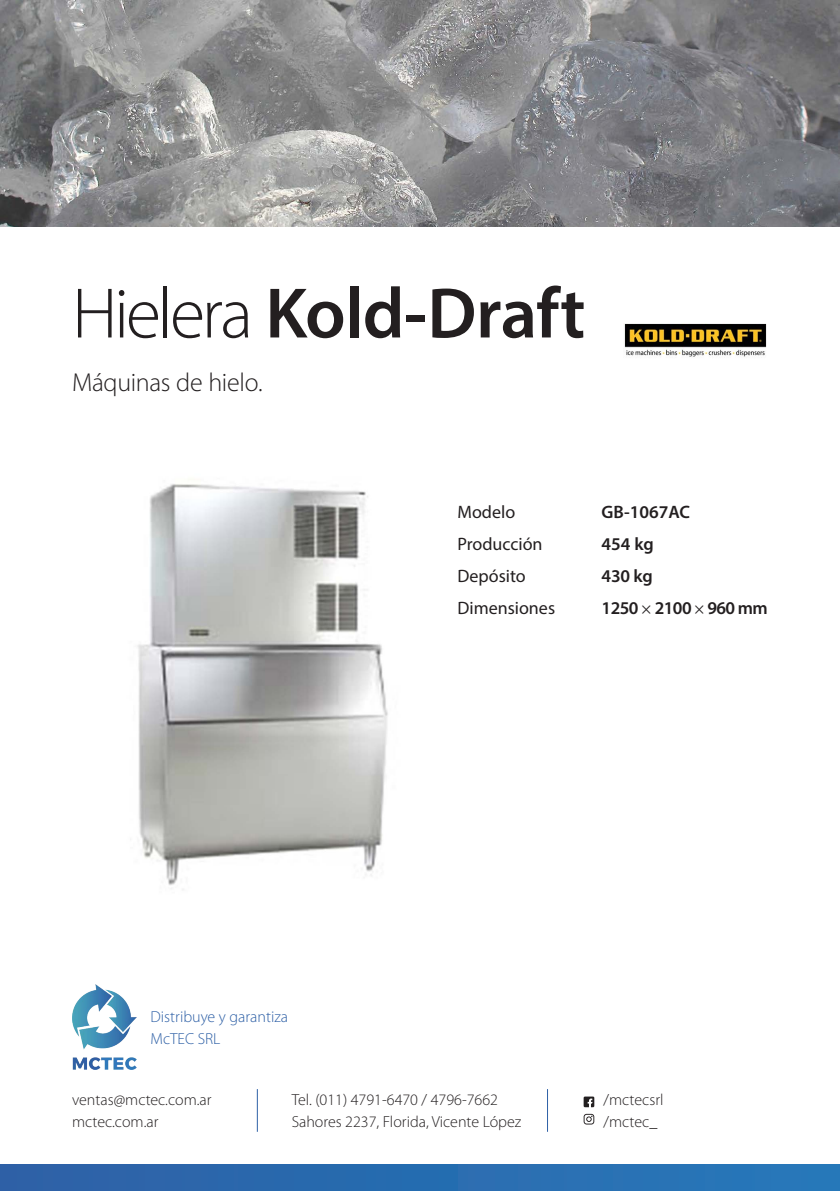
<style>
.page{position:relative;width:840px;height:1191px;background:#fff}
.page>*{position:absolute;margin:0;border:0;box-sizing:border-box;transform-origin:0 0}
.t1{font:600 72px "Myriad Pro";letter-spacing:-.01em;color:#231f20}
.t2{font:300 26px "Myriad Pro";letter-spacing:-.015em;color:#231f20}
.t3{font:18px "Myriad Pro";color:#231f20}
.t4{font:600 18px "Myriad Pro";letter-spacing:-.015em;color:#231f20}
.t5{font:300 16px "Myriad Pro";color:#231f20}
.t6{font:300 16px "Myriad Pro";color:#2e60a6}
.s1{font-weight:300}
.s2{font-family:"Minion Pro";font-weight:400}
</style>
<div class="page">
<div style="left:0;top:1164px;width:839px;height:27px;background:#296cb0"></div>
<img style="left:72px;top:984px;width:64px;height:85px">
<hr style="left:257px;top:1089px;width:1px;height:42px;background:#2e60a6">
<hr style="left:547px;top:1089px;width:1px;height:42px;background:#2e60a6">
<svg style="left:583px;top:1096px;width:11px;height:11px"></svg>
<svg style="left:583px;top:1113px;width:11px;height:11px"></svg>
<img style="left:0;top:0;width:839px;height:227px">
<img style="left:624px;top:323px;width:143px;height:34px">
<img style="left:137px;top:479px;width:251px;height:411px">
<p class="t1" style="left:72px;top:267px;width:514px"><span class="s1">Hielera</span> Kold-Draft</p>
<p class="t2" style="left:72px;top:367px;width:192px">Máquinas de hielo.</p>
<p class="t6" style="left:150px;top:1006px;width:139px">Distribuye y garantiza</p>
<p class="t6" style="left:150px;top:1028px;width:71px">McTEC SRL</p>
<p class="t3" style="left:457px;top:501px;width:59px">Modelo</p>
<p class="t4" style="left:601px;top:501px;width:90px">GB-1067AC</p>
<p class="t3" style="left:457px;top:533px;width:87px">Producción</p>
<p class="t4" style="left:601px;top:533px;width:54px">454 kg</p>
<p class="t3" style="left:457px;top:565px;width:70px">Depósito</p>
<p class="t4" style="left:601px;top:565px;width:53px">430 kg</p>
<p class="t3" style="left:457px;top:597px;width:99px">Dimensiones</p>
<p class="t4" style="left:601px;top:597px;width:168px">1250 <span class="s2">×</span> 2100 <span class="s2">×</span> 960 mm</p>
<p class="t5" style="left:72px;top:1090px;width:141px">ventas@mctec.com.ar</p>
<p class="t5" style="left:72px;top:1112px;width:88px">mctec.com.ar</p>
<p class="t5" style="left:291px;top:1090px;width:208px">Tel. (011) 4791-6470 / 4796-7662</p>
<p class="t5" style="left:291px;top:1112px;width:231px">Sahores 2237, Florida, Vicente López</p>
<p class="t5" style="left:603px;top:1090px;width:61px">/mctecsrl</p>
<p class="t5" style="left:603px;top:1112px;width:55px">/mctec_</p>
</div>
